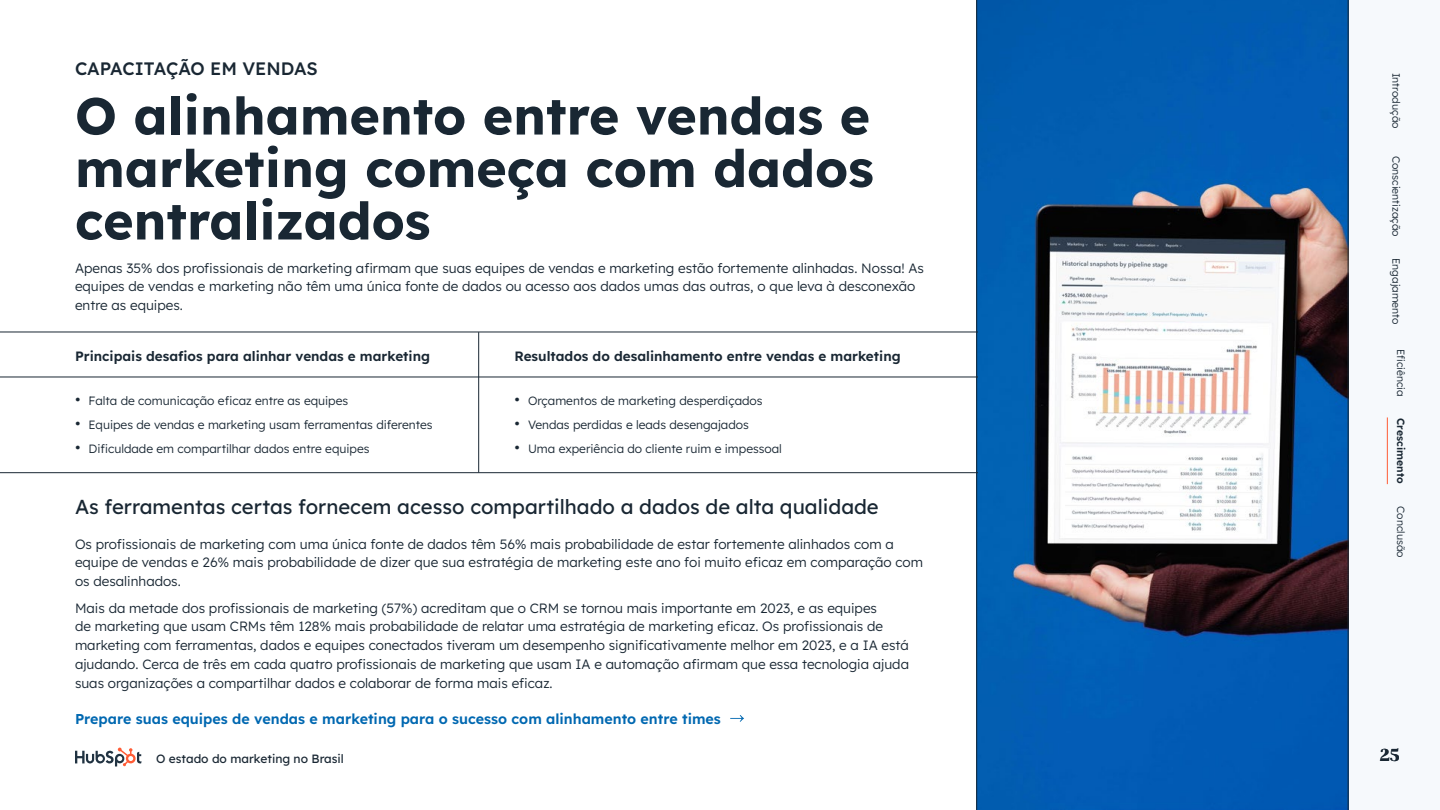
<style>
.page{position:relative;width:1440px;height:810px;background:#fff}
.page>*{position:absolute;margin:0;border:0;box-sizing:border-box;transform-origin:0 0}
.t1{font:700 51.75px/52.5px "Lexend Deca";color:#192733;text-align:justify}
.t2{font:20.25px "Lexend Deca";color:#192733}
.t3{font:500 18px "Lexend Deca";color:#192733}
.t4{font:700 18px "Queens";color:#192733}
.t5{font:600 14.25px "Lexend Deca";color:#0068b1}
.t6{font:300 13.5px/18.8px "Lexend Deca";color:#192733}
.t7{font:600 13.5px "Lexend Deca";color:#192733}
.t8{font:300 12px "Lexend Deca";color:#192733}
.t9{font:12px "Lexend Deca";color:#192733}
.t10{font:300 10.5px "Lexend Deca";color:#192733}
.t11{font:600 10.5px "Lexend Deca";color:#192733}
.s1{font-size:15.75px}
</style>
<div class="page">
<svg style="left:1348px;top:0;width:40px;height:810px;fill:#f6f9fc"></svg>
<svg style="left:75px;top:748px;width:67px;height:18px"></svg>
<hr style="left:1387px;top:417px;width:1px;height:67px;background:#ff5c35">
<svg style="left:976px;top:0;width:372px;height:810px"></svg>
<hr style="left:0;top:332px;width:978px;height:1px;background:#192733">
<svg style="left:730px;top:715px;width:14px;height:7px"></svg>
<hr style="left:0;top:377px;width:978px;height:1px;background:#192733">
<hr style="left:0;top:472px;width:978px;height:1px;background:#192733">
<hr style="left:478px;top:332px;width:1px;height:141px;background:#192733">
<h3 class="t3" style="left:75px;top:56px;width:244px">CAPACITAÇÃO EM VENDAS</h3>
<h1 class="t1" style="left:75px;top:87px;width:800px">O alinhamento entre vendas e marketing começa com dados centralizados</h1>
<p class="t6" style="left:75px;top:258px;width:850px">Apenas 35% dos profissionais de marketing afirmam que suas equipes de vendas e marketing estão fortemente alinhadas. Nossa! As equipes de vendas e marketing não têm uma única fonte de dados ou acesso aos dados umas das outras, o que leva à desconexão entre as equipes.</p>
<p class="t7" style="left:75px;top:347px;width:357px">Principais desafios para alinhar vendas e marketing</p>
<p class="t7" style="left:515px;top:347px;width:388px">Resultados do desalinhamento entre vendas e marketing</p>
<p class="t8" style="left:75px;top:392px;width:275px"><span class="s1">•</span> Falta de comunicação eficaz entre as equipes</p>
<p class="t8" style="left:75px;top:416px;width:359px"><span class="s1">•</span> Equipes de vendas e marketing usam ferramentas diferentes</p>
<p class="t8" style="left:75px;top:440px;width:296px"><span class="s1">•</span> Dificuldade em compartilhar dados entre equipes</p>
<p class="t8" style="left:514px;top:392px;width:250px"><span class="s1">•</span> Orçamentos de marketing desperdiçados</p>
<p class="t8" style="left:514px;top:416px;width:236px"><span class="s1">•</span> Vendas perdidas e leads desengajados</p>
<p class="t8" style="left:514px;top:440px;width:269px"><span class="s1">•</span> Uma experiência do cliente ruim e impessoal</p>
<h2 class="t2" style="left:75px;top:492px;width:805px">As ferramentas certas fornecem acesso compartilhado a dados de alta qualidade</h2>
<p class="t6" style="left:75px;top:534px;width:850px">Os profissionais de marketing com uma única fonte de dados têm 56% mais probabilidade de estar fortemente alinhados com a equipe de vendas e 26% mais probabilidade de dizer que sua estratégia de marketing este ano foi muito eficaz em comparação com os desalinhados.</p>
<p class="t6" style="left:75px;top:598px;width:836px">Mais da metade dos profissionais de marketing (57%) acreditam que o CRM se tornou mais importante em 2023, e as equipes<br>de marketing que usam CRMs têm 128% mais probabilidade de relatar uma estratégia de marketing eficaz. Os profissionais de marketing com ferramentas, dados e equipes conectados tiveram um desempenho significativamente melhor em 2023, e a IA está ajudando. Cerca de três em cada quatro profissionais de marketing que usam IA e automação afirmam que essa tecnologia ajuda suas organizações a compartilhar dados e colaborar de forma mais eficaz.</p>
<p class="t5" style="left:75px;top:708px;width:647px">Prepare suas equipes de vendas e marketing para o sucesso com alinhamento entre times</p>
<p class="t9" style="left:156px;top:750px;width:189px">O estado do marketing no Brasil</p>
<p class="t10" style="left:1404px;top:73px;width:57px;rotate:90deg">Introdução</p>
<p class="t10" style="left:1404px;top:156px;width:83px;rotate:90deg">Conscientização</p>
<p class="t10" style="left:1404px;top:258px;width:68px;rotate:90deg">Engajamento</p>
<p class="t10" style="left:1408px;top:349px;width:49px;rotate:90deg">Eficiência</p>
<p class="t11" style="left:1408px;top:418px;width:67px;rotate:90deg">Crescimento</p>
<p class="t10" style="left:1408px;top:506px;width:53px;rotate:90deg">Conclusão</p>
<h3 class="t4" style="left:1380px;top:743px;width:21px">25</h3>
</div>
